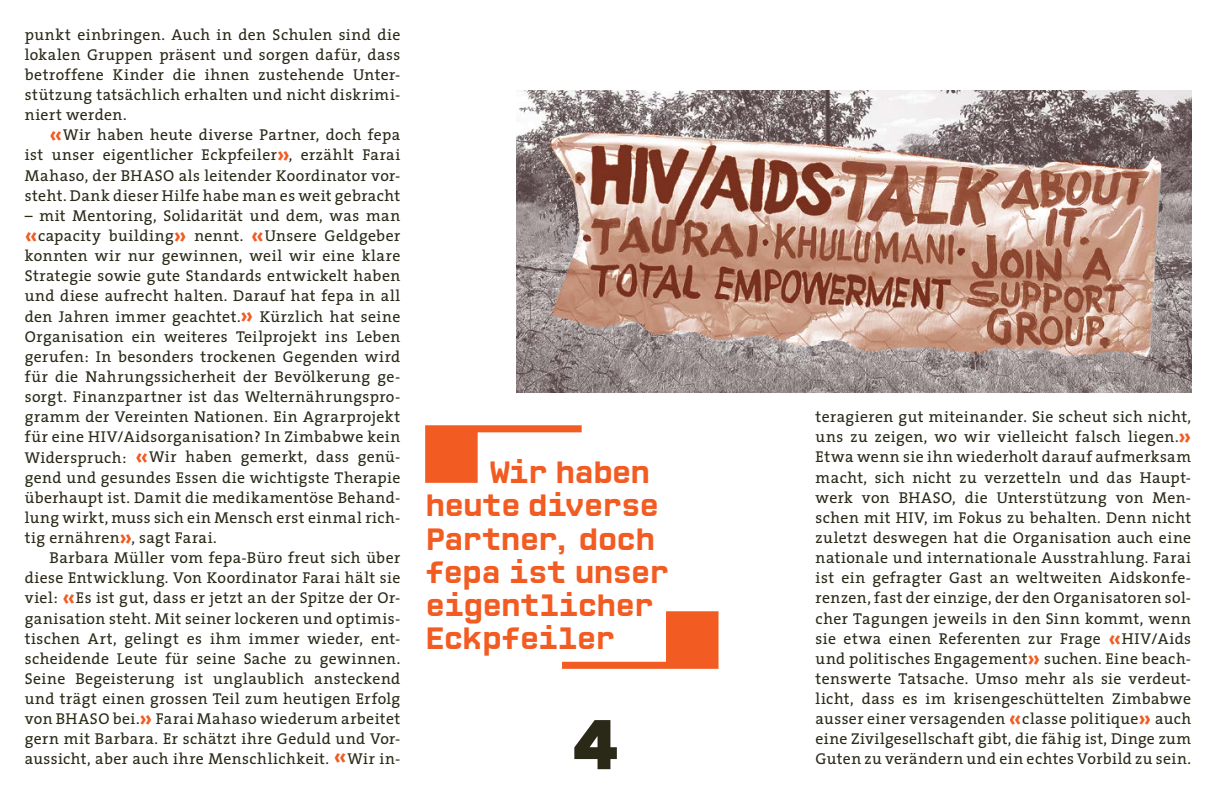
<style>
.page{position:relative;width:1216px;height:794px;background:#fff}
.page>*{position:absolute;margin:0;border:0;box-sizing:border-box;transform-origin:0 0}
.t1{font:900 71.75px "CP Mono v 07";color:#2a2817}
.t2{font:700 31.5px/33.2px "CP Mono v 07";letter-spacing:-.055em;color:#f25b21}
.t3{font:15.75px/20.1px "The Serif";letter-spacing:.025em;color:#2a2817;text-align:justify}
.s1{font-weight:700;font-size:24.5px;color:#f25b21}
</style>
<div class="page">
<img style="left:516px;top:90px;width:675px;height:302px">
<svg style="left:425px;top:425px;width:156px;height:58px"></svg>
<svg style="left:562px;top:611px;width:156px;height:58px"></svg>
<svg style="left:549px;top:132px;width:611px;height:226px;background:#b89182"></svg>
<p class="t3" style="left:25px;top:24px;width:377px">punkt einbringen. Auch in den Schulen sind die lokalen Gruppen präsent und sorgen dafür, dass betroffene Kinder die ihnen zustehende Unter&shy;stützung tatsächlich erhalten und nicht diskrimi&shy;niert werden.</p>
<p class="t3" style="left:25px;top:124px;width:377px;text-indent:25px"><span class="s1">«</span>Wir haben heute diverse Partner, doch fepa ist unser eigentlicher Eckpfeiler<span class="s1">»</span>, erzählt Farai Mahaso, der BHASO als leitender Koordinator vor&shy;steht. Dank dieser Hilfe habe man es weit gebracht</p>
<p class="t3" style="left:25px;top:205px;width:377px">– mit Mentoring, Solidarität und dem, was man <span class="s1">«</span>capacity building<span class="s1">»</span> nennt. <span class="s1">«</span>Unsere Geldgeber konnten wir nur gewinnen, weil wir eine klare Strategie sowie gute Standards entwickelt haben und diese aufrecht halten. Darauf hat fepa in all den Jahren immer geachtet.<span class="s1">»</span> Kürzlich hat seine Organisation ein weiteres Teilprojekt ins Leben gerufen: In besonders trockenen Gegenden wird für die Nahrungssicherheit der Bevölkerung ge&shy;sorgt. Finanzpartner ist das Welternährungspro&shy;gramm der Vereinten Nationen. Ein Agrarprojekt für eine HIV/Aidsorganisation? In Zimbabwe kein Widerspruch: <span class="s1">«</span>Wir haben gemerkt, dass genü&shy;gend und gesundes Essen die wichtigste Therapie überhaupt ist. Damit die medikamentöse Behand&shy;lung wirkt, muss sich ein Mensch erst einmal rich&shy;tig ernähren<span class="s1">»</span>, sagt Farai.</p>
<p class="t3" style="left:25px;top:547px;width:377px;text-indent:25px">Barbara Müller vom fepa-Büro freut sich über diese Entwicklung. Von Koordinator Farai hält sie viel: <span class="s1">«</span>Es ist gut, dass er jetzt an der Spitze der Or&shy;ganisation steht. Mit seiner lockeren und optimis&shy;tischen Art, gelingt es ihm immer wieder, ent&shy;scheidende Leute für seine Sache zu gewinnen.<br>Seine Begeisterung ist unglaublich ansteckend und trägt einen grossen Teil zum heutigen Erfolg von BHASO bei.<span class="s1">»</span> Farai Mahaso wiederum arbeitet gern mit Barbara. Er schätzt ihre Geduld und Vor&shy;aussicht, aber auch ihre Menschlichkeit. <span class="s1">«</span>Wir in-</p>
<h2 class="t2" style="left:425px;top:456px;width:246px;text-indent:64px">Wir haben heute diverse<br>Partner, doch fepa ist unser eigentlicher<br>Eckpfeiler</h2>
<h1 class="t1" style="left:572px;top:702px;width:48px">4</h1>
<p class="t3" style="left:815px;top:406px;width:377px">teragieren gut miteinander. Sie scheut sich nicht, uns zu zeigen, wo wir vielleicht falsch liegen.<span class="s1">» </span>Etwa wenn sie ihn wiederholt darauf aufmerksam macht, sich nicht zu verzetteln und das Haupt&shy;werk von BHASO, die Unterstützung von Men&shy;schen mit HIV, im Fokus zu behalten. Denn nicht zuletzt deswegen hat die Organisation auch eine nationale und internationale Ausstrahlung. Farai ist ein gefragter Gast an weltweiten Aidskonfe&shy;renzen, fast der einzige, der den Organisatoren sol&shy;cher Tagungen jeweils in den Sinn kommt, wenn sie etwa einen Referenten zur Frage <span class="s1">«</span>HIV/Aids und politisches Engagement<span class="s1">»</span> suchen. Eine beach&shy;tenswerte Tatsache. Umso mehr als sie verdeut&shy;licht, dass es im krisengeschüttelten Zimbabwe ausser einer versagenden <span class="s1">«</span>classe politique<span class="s1">»</span> auch eine Zivilgesellschaft gibt, die fähig ist, Dinge zum Guten zu verändern und ein echtes Vorbild zu sein.</p>
</div>
